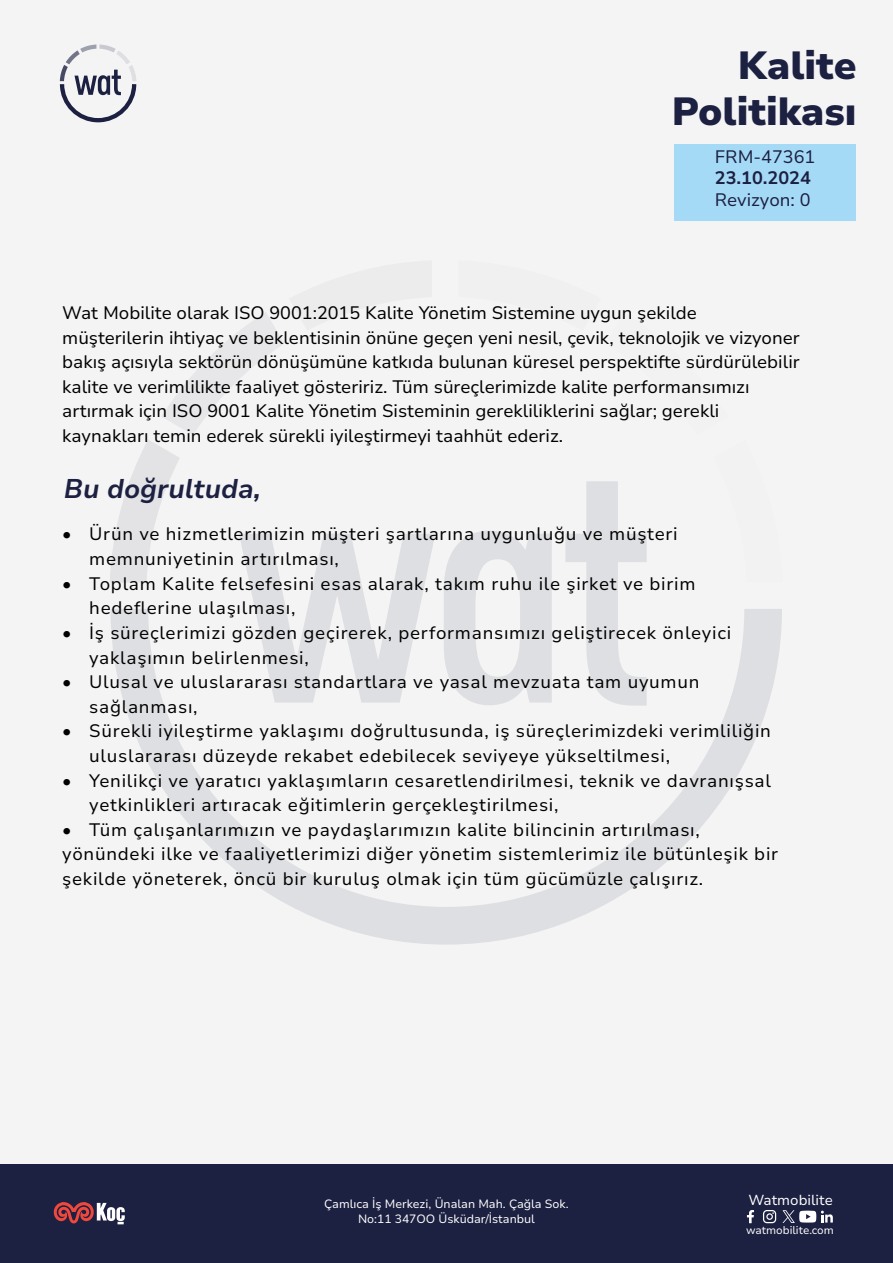
<style>
.page{position:relative;width:893px;height:1263px;background:#f4f4f4}
.page>*{position:absolute;margin:0;border:0;box-sizing:border-box;transform-origin:0 0}
.t1{font:900 39.15px/47px "Nunito Sans 10 pt";color:#1c2041;text-align:right}
.t2{font:italic 700 27px "Nunito Sans 10 pt";color:#1c2041}
.t3{font:18px/24.6px "Nunito Sans 10 pt";letter-spacing:.04em;color:#000}
.t4{font:18px/24.6px "Nunito Sans 10 pt";color:#000}
.t5{font:18px "Nunito Sans 10 pt";color:#1c2041}
.t6{font:700 18px "Nunito Sans 10 pt";color:#1c2041}
.t7{font:14.55px "Nunito Sans 10 pt";color:#fff}
.t8{font:12px/14.4px "Nunito Sans 10 pt";color:#fff;text-align:center}
.t9{font:11.25px "Nunito Sans 10 pt";color:#fff}
</style>
<div class="page">
<div style="left:0;top:1164px;width:893px;height:98px;background:#1c2041"></div>
<div style="left:674px;top:144px;width:182px;height:77px;background:#a5daf7"></div>
<svg style="left:110px;top:312px;width:325px;height:297px"></svg>
<svg style="left:444px;top:481px;width:203px;height:128px"></svg>
<svg style="left:110px;top:609px;width:672px;height:336px"></svg>
<svg style="left:60px;top:45px;width:76px;height:77px"></svg>
<svg style="left:747px;top:1210px;width:7px;height:13px"></svg>
<svg style="left:763px;top:1210px;width:13px;height:13px"></svg>
<svg style="left:782px;top:1210px;width:51px;height:13px"></svg>
<svg style="left:53px;top:1202px;width:72px;height:22px"></svg>
<h1 class="t1" style="left:672px;top:40px;width:186px">Kalite<br>Politikası</h1>
<p class="t5" style="left:715px;top:144px;width:102px">FRM-47361</p>
<p class="t6" style="left:715px;top:165px;width:97px">23.10.2024</p>
<p class="t5" style="left:715px;top:187px;width:97px">Revizyon: 0</p>
<p class="t4" style="left:62px;top:300px;width:739px">Wat Mobilite olarak ISO 9001:2015 Kalite Yönetim Sistemine uygun şekilde müşterilerin ihtiyaç ve beklentisinin önüne geçen yeni nesil, çevik, teknolojik ve vizyoner bakış açısıyla sektörün dönüşümüne katkıda bulunan küresel perspektifte sürdürülebilir kalite ve verimlilikte faaliyet gösteririz. Tüm süreçlerimizde kalite performansımızı artırmak için ISO 9001 Kalite Yönetim Sisteminin gerekliliklerini sağlar; gerekli kaynakları temin ederek sürekli iyileştirmeyi taahhüt ederiz.</p>
<h2 class="t2" style="left:64px;top:469px;width:199px">Bu doğrultuda,</h2>
<p class="t3" style="left:89px;top:521px;width:590px;text-indent:-27px">• Ürün ve hizmetlerimizin müşteri şartlarına uygunluğu ve müşteri memnuniyetinin artırılması,</p>
<p class="t3" style="left:89px;top:570px;width:608px;text-indent:-27px">• Toplam Kalite felsefesini esas alarak, takım ruhu ile şirket ve birim hedeflerine ulaşılması,</p>
<p class="t3" style="left:89px;top:620px;width:644px;text-indent:-27px">• İş süreçlerimizi gözden geçirerek, performansımızı geliştirecek önleyici yaklaşımın belirlenmesi,</p>
<p class="t3" style="left:89px;top:669px;width:612px;text-indent:-27px">• Ulusal ve uluslararası standartlara ve yasal mevzuata tam uyumun sağlanması,</p>
<p class="t3" style="left:89px;top:718px;width:683px;text-indent:-27px">• Sürekli iyileştirme yaklaşımı doğrultusunda, iş süreçlerimizdeki verimliliğin uluslararası düzeyde rekabet edebilecek seviyeye yükseltilmesi,</p>
<p class="t3" style="left:89px;top:767px;width:683px;text-indent:-27px">• Yenilikçi ve yaratıcı yaklaşımların cesaretlendirilmesi, teknik ve davranışsal yetkinlikleri artıracak eğitimlerin gerçekleştirilmesi,</p>
<p class="t3" style="left:62px;top:816px;width:717px">• Tüm çalışanlarımızın ve paydaşlarımızın kalite bilincinin artırılması, yönündeki ilke ve faaliyetlerimizi diğer yönetim sistemlerimiz ile bütünleşik bir şekilde yöneterek, öncü bir kuruluş olmak için tüm gücümüzle çalışırız.</p>
<p class="t8" style="left:324px;top:1196px;width:246px">Çamlıca İş Merkezi, Ünalan Mah. Çağla Sok.<br>No:11 347OO Üsküdar/İstanbul</p>
<p class="t7" style="left:748px;top:1189px;width:86px">Watmobilite</p>
<p class="t9" style="left:746px;top:1222px;width:89px">watmobilite.com</p>
</div>
